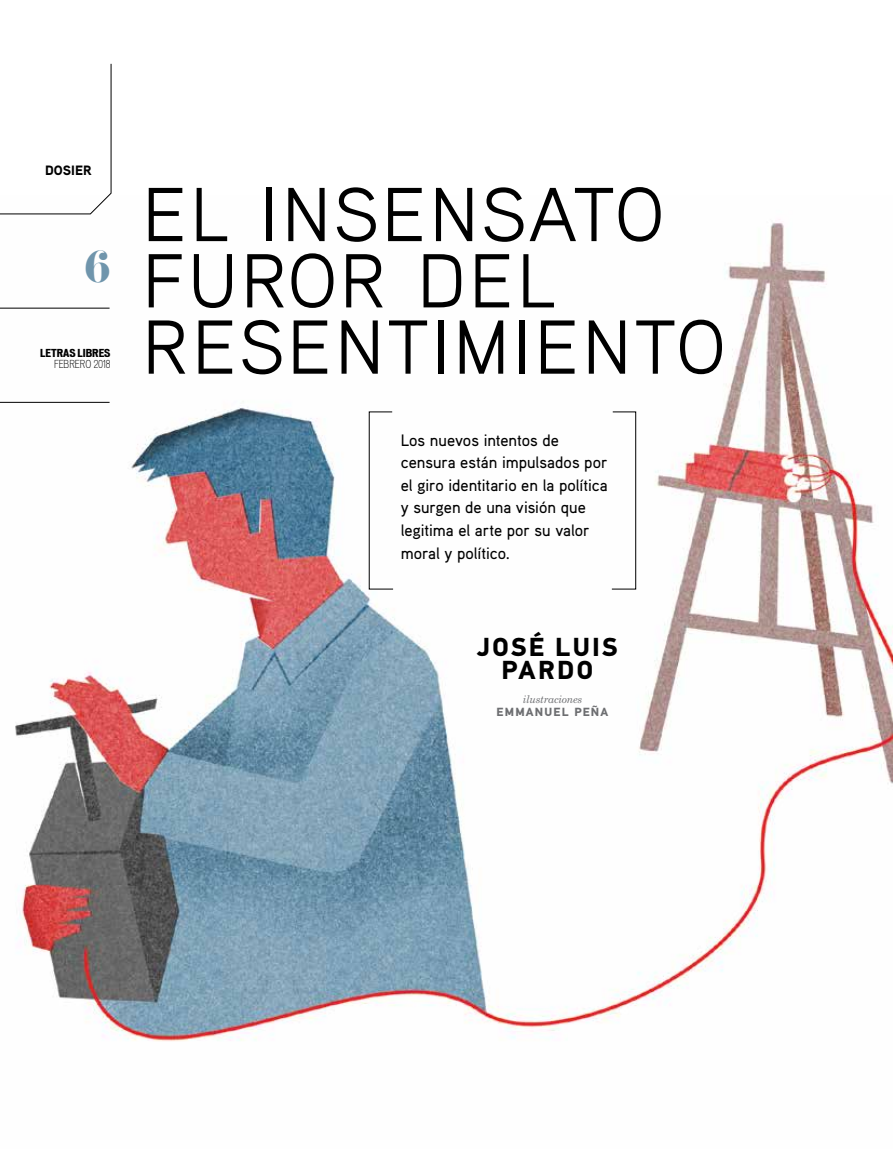
<style>
.page{position:relative;width:893px;height:1149px;background:#fff}
.page>*{position:absolute;margin:0;border:0;box-sizing:border-box;transform-origin:0 0}
.t1{font:101.85px "Aaux Pro Light SC";color:#000}
.t2{font:39px "Eloquent JF";color:#7096ad}
.t3{font:700 26.1px/23.5px "PF Din Text Pro";letter-spacing:.085em;color:#000;text-align:center}
.t4{font:500 16.5px/22.5px "Aaux Pro";letter-spacing:-.005em;color:#000}
.t5{font:900 13.5px "Aaux Pro";color:#000}
.t6{font:700 11.85px "PF Din Text Pro";letter-spacing:.105em;color:#6d6e71}
.t7{font:italic 10.5px "Century Schoolbook Pro";letter-spacing:-.02em;color:#6d6e71}
.t8{font:700 expanded 10.5px "Vonnes";color:#000}
.t9{font:300 condensed 10.5px "Vonnes";color:#000}
</style>
<div class="page">
<svg style="left:108px;top:63px;width:3px;height:132px"></svg>
<img style="left:0;top:195px;width:893px;height:847px">
<svg style="left:369px;top:411px;width:24px;height:178px"></svg>
<svg style="left:611px;top:411px;width:25px;height:178px"></svg>
<p class="t5" style="left:45px;top:161px;width:48px">DOSIER</p>
<h2 class="t2" style="left:85px;top:240px;width:27px">6</h2>
<p class="t8" style="left:40px;top:346px;width:72px">LETRAS LIBRES</p>
<p class="t9" style="left:54px;top:357px;width:58px">FEBRERO 2018</p>
<h1 class="t1" style="left:141px;top:141px;width:526px">el insensato</h1>
<h1 class="t1" style="left:141px;top:208px;width:419px">furor del</h1>
<h1 class="t1" style="left:141px;top:274px;width:587px">resentimiento</h1>
<p class="t4" style="left:401px;top:428px;width:208px">Los nuevos intentos de censura están impulsados por el giro identitario en la política y surgen de una visión que legitima el arte por su valor moral y político.</p>
<h3 class="t3" style="left:477px;top:635px;width:142px">JOSÉ LUIS<br>PARDO</h3>
<p class="t7" style="left:523px;top:692px;width:61px">ilustraciones</p>
<p class="t6" style="left:497px;top:704px;width:113px">EMMANUEL PEÑA</p>
</div>
